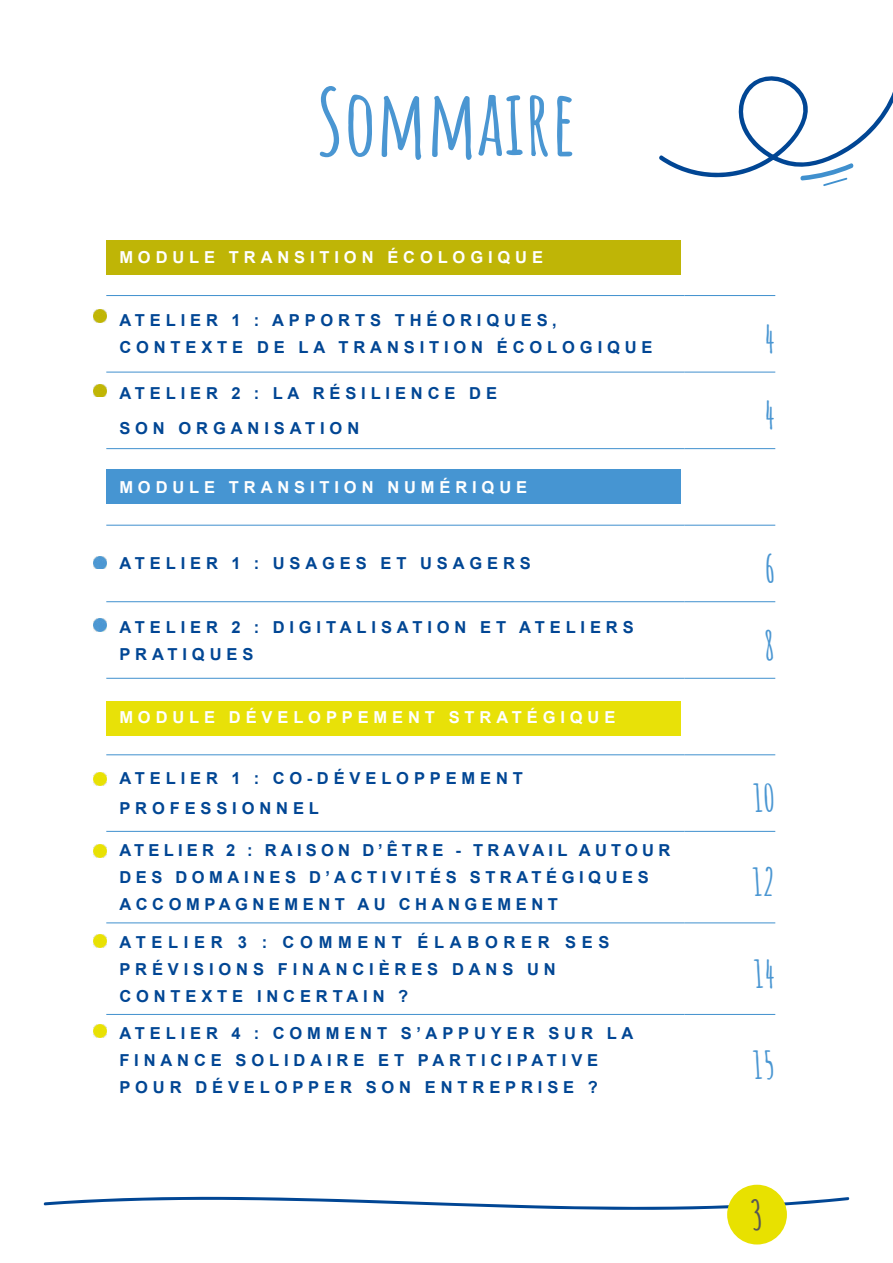
<style>
.page{position:relative;width:893px;height:1263px;background:#fff}
.page>*{position:absolute;margin:0;border:0;box-sizing:border-box;transform-origin:0 0}
.t1{font:700 90px "Amatic SC";color:#4a96d2}
.t2{font:700 40.5px "Amatic SC";color:#575756}
.t3{font:700 37.5px "Amatic SC";color:#4a96d2}
.t4{font:700 16.5px/27px "Arial";letter-spacing:.295em;color:#014694}
.t5{font:700 16.5px/27px "Arial";letter-spacing:.275em;color:#014694}
.t6{font:700 16.5px "Arial";letter-spacing:.295em;color:#fff}
</style>
<div class="page">
<div style="left:106px;top:702px;width:574px;height:34px;background:#e8e108"></div>
<svg style="left:659px;top:76px;width:234px;height:110px"></svg>
<svg style="left:94px;top:310px;width:12px;height:12px"></svg>
<svg style="left:94px;top:384px;width:12px;height:13px"></svg>
<svg style="left:94px;top:556px;width:12px;height:13px"></svg>
<svg style="left:94px;top:619px;width:12px;height:12px"></svg>
<svg style="left:94px;top:1025px;width:12px;height:12px"></svg>
<svg style="left:94px;top:935px;width:12px;height:12px"></svg>
<div style="left:106px;top:470px;width:574px;height:34px;background:#4695d2"></div>
<div style="left:106px;top:240px;width:574px;height:34px;background:#bfb506"></div>
<hr style="left:106px;top:295px;width:579px;height:1px;background:#4090ce">
<hr style="left:685px;top:295px;width:90px;height:1px;background:#4090ce">
<hr style="left:106px;top:372px;width:579px;height:1px;background:#4090ce">
<hr style="left:685px;top:372px;width:90px;height:1px;background:#4090ce">
<hr style="left:106px;top:448px;width:579px;height:1px;background:#4090ce">
<hr style="left:685px;top:448px;width:90px;height:1px;background:#4090ce">
<hr style="left:106px;top:525px;width:579px;height:1px;background:#4090ce">
<hr style="left:685px;top:525px;width:90px;height:1px;background:#4090ce">
<hr style="left:106px;top:601px;width:579px;height:1px;background:#4090ce">
<hr style="left:685px;top:601px;width:90px;height:1px;background:#4090ce">
<hr style="left:106px;top:678px;width:579px;height:1px;background:#4090ce">
<hr style="left:685px;top:678px;width:90px;height:1px;background:#4090ce">
<hr style="left:106px;top:754px;width:579px;height:1px;background:#4090ce">
<hr style="left:685px;top:754px;width:90px;height:1px;background:#4090ce">
<hr style="left:106px;top:831px;width:579px;height:1px;background:#4090ce">
<hr style="left:685px;top:831px;width:90px;height:1px;background:#4090ce">
<hr style="left:106px;top:922px;width:579px;height:1px;background:#4090ce">
<hr style="left:685px;top:922px;width:90px;height:1px;background:#4090ce">
<hr style="left:106px;top:1014px;width:579px;height:1px;background:#4090ce">
<hr style="left:685px;top:1014px;width:90px;height:1px;background:#4090ce">
<svg style="left:94px;top:844px;width:12px;height:13px"></svg>
<svg style="left:94px;top:773px;width:12px;height:12px"></svg>
<svg style="left:43px;top:1197px;width:807px;height:13px"></svg>
<div style="left:727px;top:1185px;width:60px;height:59px;background:#e8e100;border-radius:50%"></div>
<h1 class="t1" style="left:316px;top:53px;width:262px">SOMMAIRE</h1>
<p class="t6" style="left:119px;top:246px;width:425px">MODULE TRANSITION ÉCOLOGIQUE</p>
<p class="t4" style="left:119px;top:307px;width:535px">ATELIER 1 : APPORTS THÉORIQUES,<br>CONTEXTE DE LA TRANSITION ÉCOLOGIQUE</p>
<p class="t4" style="left:119px;top:375px;width:379px;line-height:35.5px">ATELIER 2 : LA RÉSILIENCE DE<br>SON ORGANISATION</p>
<p class="t6" style="left:119px;top:475px;width:409px">MODULE TRANSITION NUMÉRIQUE</p>
<h3 class="t3" style="left:764px;top:310px;width:13px">4</h3>
<h3 class="t3" style="left:764px;top:387px;width:13px">4</h3>
<p class="t4" style="left:119px;top:550px;width:413px">ATELIER 1 : USAGES ET USAGERS</p>
<h3 class="t3" style="left:765px;top:540px;width:12px">6</h3>
<p class="t4" style="left:119px;top:613px;width:516px">ATELIER 2 : DIGITALISATION ET ATELIERS<br>PRATIQUES</p>
<h3 class="t3" style="left:763px;top:616px;width:13px">8</h3>
<p class="t6" style="left:119px;top:705px;width:497px">MODULE DÉVELOPPEMENT STRATÉGIQUE</p>
<p class="t4" style="left:119px;top:764px;width:405px;line-height:29.5px">ATELIER 1 : CO-DÉVELOPPEMENT<br>PROFESSIONNEL</p>
<p class="t5" style="left:119px;top:837px;width:552px">ATELIER 2 : RAISON D’ÊTRE - TRAVAIL AUTOUR<br>DES DOMAINES D’ACTIVITÉS STRATÉGIQUES<br>ACCOMPAGNEMENT AU CHANGEMENT</p>
<p class="t4" style="left:119px;top:928px;width:492px">ATELIER 3 : COMMENT ÉLABORER SES<br>PRÉVISIONS FINANCIÈRES DANS UN<br>CONTEXTE INCERTAIN ?</p>
<p class="t4" style="left:119px;top:1020px;width:516px">ATELIER 4 : COMMENT S’APPUYER SUR LA<br>FINANCE SOLIDAIRE ET PARTICIPATIVE<br>POUR DÉVELOPPER SON ENTREPRISE ?</p>
<h3 class="t3" style="left:753px;top:769px;width:24px">10</h3>
<h3 class="t3" style="left:752px;top:853px;width:24px">12</h3>
<h3 class="t3" style="left:754px;top:945px;width:23px">14</h3>
<h3 class="t3" style="left:753px;top:1037px;width:24px">15</h3>
<h2 class="t2" style="left:750px;top:1184px;width:15px">3</h2>
</div>
